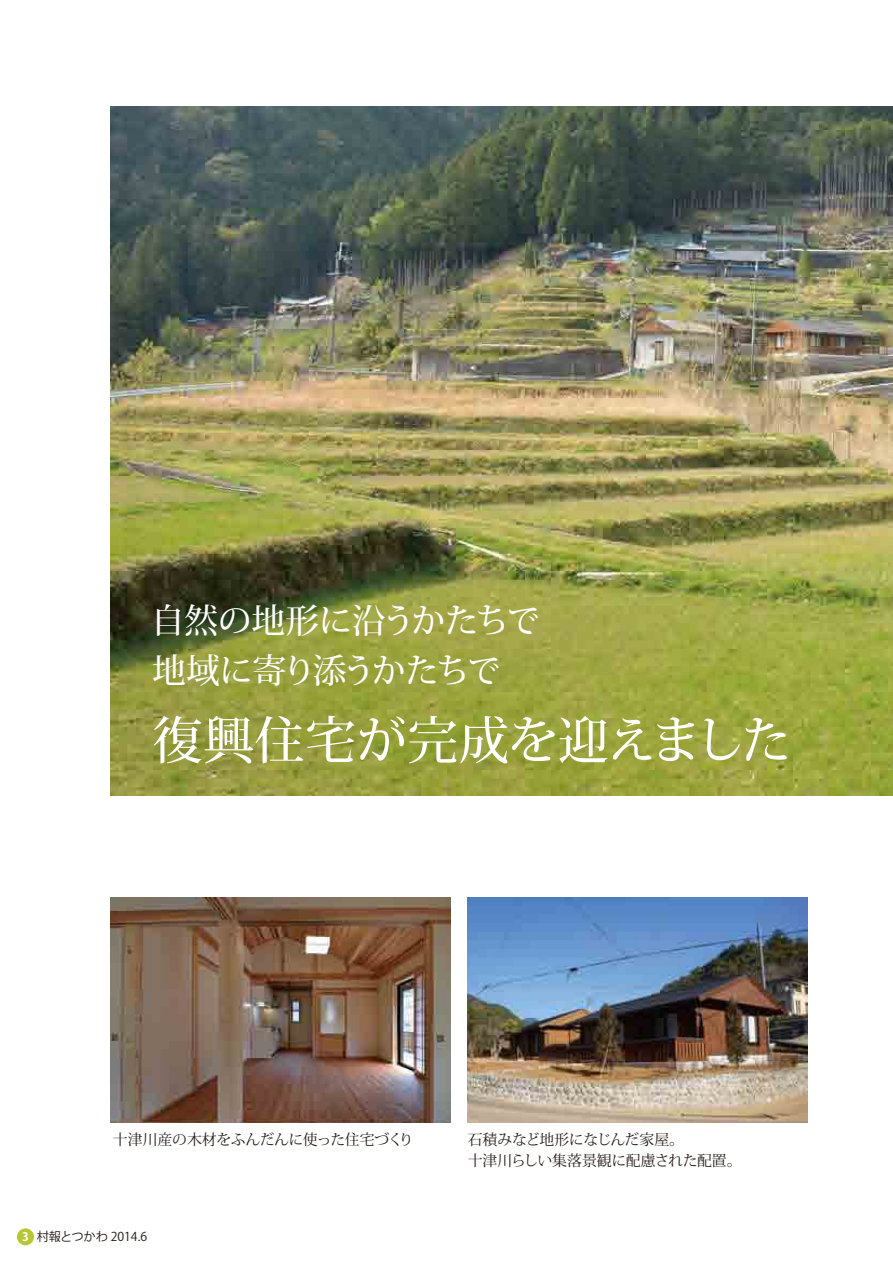
<style>
.page{position:relative;width:893px;height:1263px;background:#fff}
.page>*{position:absolute;margin:0;border:0;box-sizing:border-box;transform-origin:0 0}
.t1{font:500 51px "Koz Min Pro";letter-spacing:-.01em;color:#fff}
.t2{font:500 34.05px/49.9px "Koz Min Pro";letter-spacing:-.04em;color:#fff}
.t3{font:14.85px/21.3px "Koz Min Pro";letter-spacing:-.02em;color:#221815}
.t4{font:12.15px "Koz Go Pro";color:#221815}
.s1{font-weight:700;font-size:11.7px;color:#fff}
</style>
<div class="page">
<svg style="left:16px;top:1228px;width:19px;height:18px"></svg>
<img style="left:111px;top:107px;width:782px;height:688px">
<img style="left:111px;top:897px;width:340px;height:225px">
<img style="left:468px;top:897px;width:340px;height:225px">
<p class="t2" style="left:151px;top:594px;width:391px">自然の地形に沿うかたちで地域に寄り添うかたちで</p>
<p class="t1" style="left:152px;top:704px;width:641px">復興住宅が完成を迎えました</p>
<p class="t3" style="left:113px;top:1128px;width:302px">十津川産の木材をふんだんに使った住宅づくり</p>
<p class="t3" style="left:468px;top:1128px;width:275px">石積みなど地形になじんだ家屋。<br>十津川らしい集落景観に配慮された配置。</p>
<p class="t4" style="left:22px;top:1229px;width:126px"><span class="s1">3</span> 村報とつかわ 2014.6</p>
</div>
